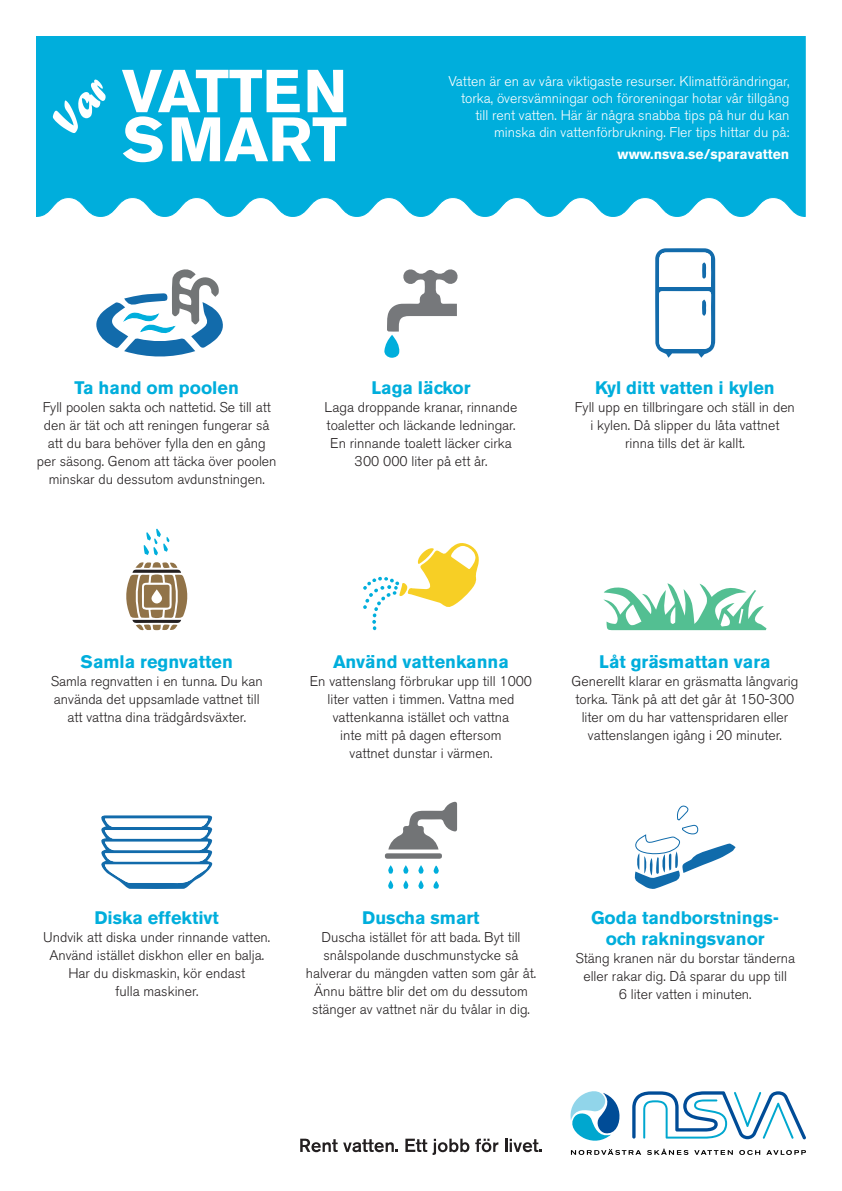
<style>
.page{position:relative;width:842px;height:1191px;background:#fff}
.page>*{position:absolute;margin:0;border:0;box-sizing:border-box;transform-origin:0 0}
.t1{font:700 62px "Akzidenz Grotesk BE";color:#fff}
.t2{font:700 60px "Akzidenz Grotesk BE";letter-spacing:-.005em;color:#fff}
.t3{font:700 18px/21.6px "Akzidenz Grotesk BE";color:#00aedc;text-align:center}
.t4{font:300 14px/18px "Akzidenz Grotesk BE";color:#231f20;text-align:center}
.t5{font:300 14px/16.8px "Akzidenz Grotesk BE";color:#fff;text-align:right}
.t6{font:700 14px "Akzidenz Grotesk BE";color:#fff}
</style>
<div class="page">
<svg style="left:632px;top:1091px;width:174px;height:48px"></svg>
<svg style="left:570px;top:1091px;width:50px;height:50px"></svg>
<svg style="left:571px;top:1149px;width:70px;height:6px"></svg>
<svg style="left:647px;top:1148px;width:41px;height:7px"></svg>
<svg style="left:694px;top:1150px;width:39px;height:4px"></svg>
<svg style="left:739px;top:1150px;width:21px;height:5px"></svg>
<svg style="left:766px;top:1150px;width:40px;height:5px"></svg>
<div style="left:36px;top:36px;width:770px;height:181px;background:#00aedc"></div>
<svg style="left:96px;top:269px;width:127px;height:87px"></svg>
<svg style="left:384px;top:269px;width:74px;height:89px"></svg>
<svg style="left:363px;top:543px;width:116px;height:87px"></svg>
<svg style="left:603px;top:583px;width:163px;height:47px"></svg>
<svg style="left:655px;top:248px;width:60px;height:110px"></svg>
<svg style="left:101px;top:815px;width:111px;height:74px"></svg>
<svg style="left:126px;top:562px;width:61px;height:68px"></svg>
<svg style="left:144px;top:528px;width:26px;height:27px"></svg>
<svg style="left:385px;top:801px;width:72px;height:57px"></svg>
<svg style="left:418px;top:865px;width:6px;height:9px"></svg>
<svg style="left:418px;top:880px;width:6px;height:9px"></svg>
<svg style="left:388px;top:880px;width:5px;height:9px"></svg>
<svg style="left:403px;top:880px;width:5px;height:9px"></svg>
<svg style="left:433px;top:881px;width:6px;height:8px"></svg>
<svg style="left:388px;top:865px;width:5px;height:8px"></svg>
<svg style="left:403px;top:865px;width:6px;height:9px"></svg>
<svg style="left:433px;top:865px;width:6px;height:9px"></svg>
<svg style="left:635px;top:805px;width:101px;height:84px"></svg>
<svg style="left:300px;top:1138px;width:98px;height:14px"></svg>
<svg style="left:405px;top:1138px;width:22px;height:14px"></svg>
<svg style="left:433px;top:1138px;width:36px;height:17px"></svg>
<svg style="left:475px;top:1138px;width:23px;height:14px"></svg>
<svg style="left:505px;top:1138px;width:37px;height:14px"></svg>
<div style="left:50px;top:79px;width:61px;height:57px;background:#00aedc"></div>
<p class="t2" style="left:122px;top:57px;width:227px">VATTEN</p>
<p class="t1" style="left:122px;top:104px;width:226px">SMART</p>
<p class="t5" style="left:449px;top:73px;width:342px">Vatten är en av våra viktigaste resurser. Klimatförändringar, torka, översvämningar och föroreningar hotar vår tillgång till rent vatten. Här är några snabba tips på hur du kan minska din vattenförbrukning. Fler tips hittar du på:</p>
<p class="t6" style="left:618px;top:146px;width:173px">www.nsva.se/sparavatten</p>
<p class="t3" style="left:75px;top:377px;width:166px">Ta hand om poolen</p>
<p class="t4" style="left:37px;top:398px;width:241px">Fyll poolen sakta och nattetid. Se till att den är tät och att reningen fungerar så att du bara behöver fylla den en gång per säsong. Genom att täcka över poolen minskar du dessutom avdunstningen.</p>
<p class="t3" style="left:371px;top:377px;width:101px">Laga läckor</p>
<p class="t4" style="left:325px;top:398px;width:194px">Laga droppande kranar, rinnande toaletter och läckande ledningar.<br>En rinnande toalett läcker cirka<br>300 000 liter på ett år.</p>
<p class="t3" style="left:595px;top:377px;width:181px">Kyl ditt vatten i kylen</p>
<p class="t4" style="left:575px;top:398px;width:221px">Fyll upp en tillbringare och ställ in den i kylen. Då slipper du låta vattnet rinna tills det är kallt.</p>
<p class="t3" style="left:81px;top:651px;width:154px">Samla regnvatten</p>
<p class="t4" style="left:51px;top:672px;width:214px">Samla regnvatten i en tunna. Du kan använda det uppsamlade vattnet till att vattna dina trädgårdsväxter.</p>
<p class="t3" style="left:333px;top:651px;width:177px">Använd vattenkanna</p>
<p class="t4" style="left:310px;top:672px;width:224px">En vattenslang förbrukar upp till 1000 liter vatten i timmen. Vattna med vattenkanna istället och vattna<br>inte mitt på dagen eftersom<br>vattnet dunstar i värmen.</p>
<p class="t3" style="left:599px;top:651px;width:173px">Låt gräsmattan vara</p>
<p class="t4" style="left:572px;top:672px;width:228px">Generellt klarar en gräsmatta långvarig torka. Tänk på att det går åt 150-300 liter om du har vattenspridaren eller vattenslangen igång i 20 minuter.</p>
<p class="t3" style="left:95px;top:907px;width:126px">Diska effektivt</p>
<p class="t4" style="left:43px;top:928px;width:228px">Undvik att diska under rinnande vatten.<br>Använd istället diskhon eller en balja.<br>Har du diskmaskin, kör endast<br>fulla maskiner.</p>
<p class="t3" style="left:362px;top:907px;width:119px">Duscha smart</p>
<p class="t4" style="left:306px;top:928px;width:232px">Duscha istället för att bada. Byt till snålspolande duschmunstycke så halverar du mängden vatten som går åt.<br>Ännu bättre blir det om du dessutom stänger av vattnet när du tvålar in dig.</p>
<p class="t3" style="left:591px;top:907px;width:190px">Goda tandborstnings&shy;och rakningsvanor</p>
<p class="t4" style="left:575px;top:949px;width:221px">Stäng kranen när du borstar tänderna eller rakar dig. Då sparar du upp till<br>6 liter vatten i minuten.</p>
</div>
